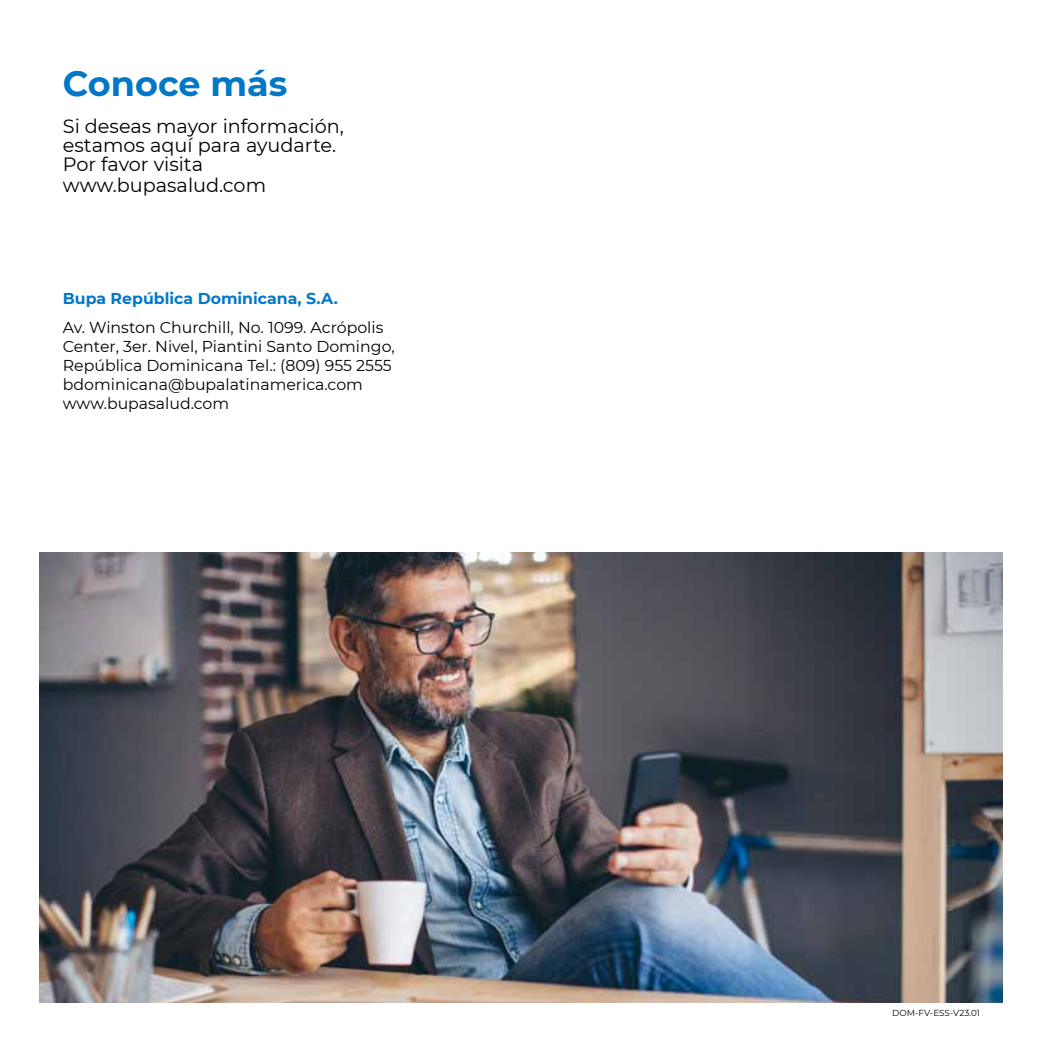
<style>
.page{position:relative;width:1042px;height:1042px;background:#fff}
.page>*{position:absolute;margin:0;border:0;box-sizing:border-box;transform-origin:0 0}
.t1{font:700 35px "Montserrat";color:#0078c7}
.t2{font:19.25px/19.8px "Montserrat";color:#000}
.t3{font:15.75px/18.9px "Montserrat";color:#000}
.t4{font:700 15.75px "Montserrat";color:#0078c7}
.t5{font:8.75px "Montserrat";color:#000}
</style>
<div class="page">
<img style="left:40px;top:552px;width:962px;height:450px">
<h1 class="t1" style="left:63px;top:58px;width:226px">Conoce más</h1>
<p class="t2" style="left:63px;top:115px;width:283px">Si deseas mayor información, estamos aquí para ayudarte.<br>Por favor visita www.bupasalud.com</p>
<p class="t4" style="left:63px;top:287px;width:276px">Bupa República Dominicana, S.A.</p>
<p class="t3" style="left:63px;top:317px;width:333px">Av. Winston Churchill, No. 1099. Acrópolis Center, 3er. Nivel, Piantini Santo Domingo, República Dominicana Tel.: (809) 955 2555 bdominicana@bupalatinamerica.com www.bupasalud.com</p>
<p class="t5" style="left:892px;top:1007px;width:89px">DOM-FV-ESS-V23.01</p>
</div>
